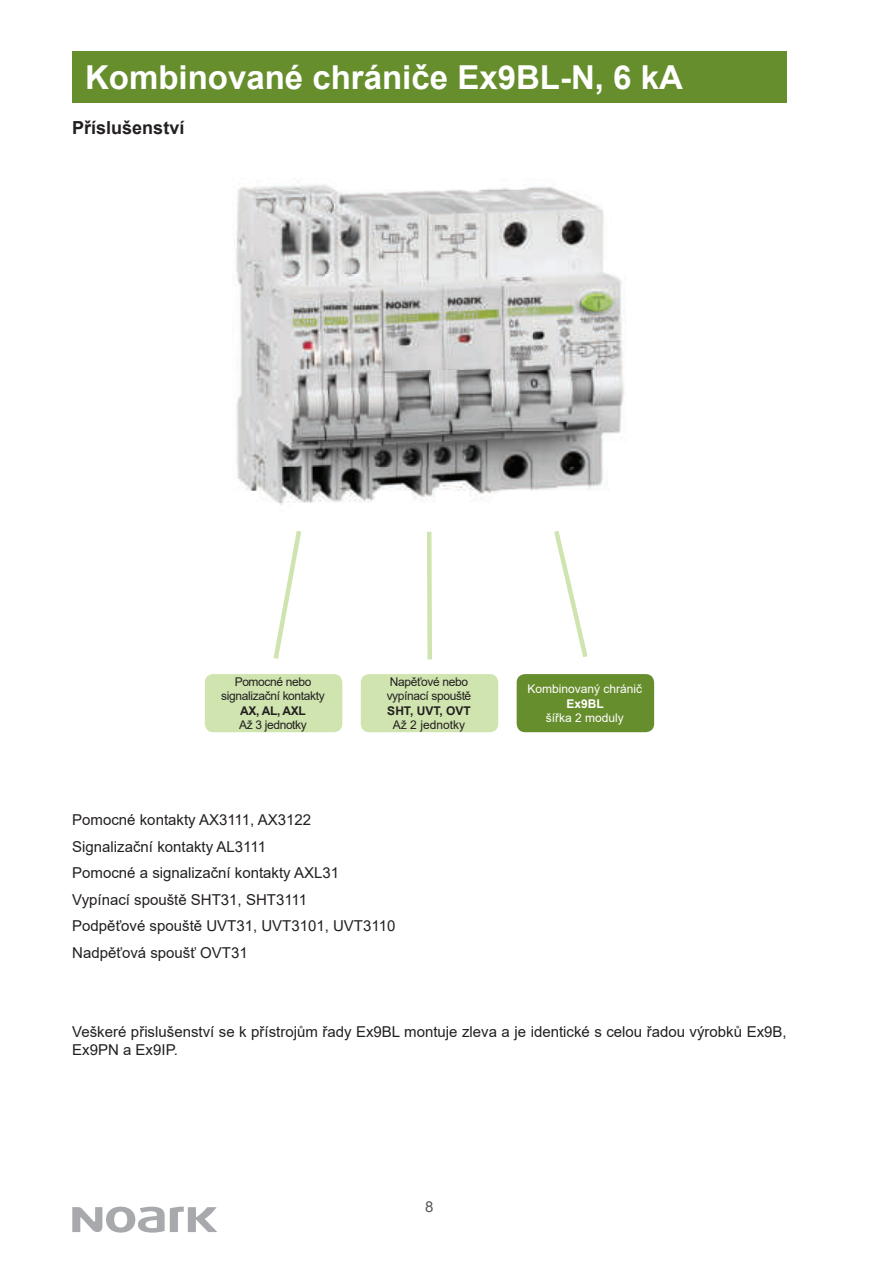
<style>
.page{position:relative;width:893px;height:1263px;background:#fff}
.page>*{position:absolute;margin:0;border:0;box-sizing:border-box;transform-origin:0 0}
.t1{font:700 33px "Arial";color:#fff}
.t2{font:700 18px "Arial";color:#231f20}
.t3{font:15px/26.5px "Arial";color:#231f20}
.t4{font:15px "Arial";color:#57585a}
.t5{font:12px/14.4px "Arial";letter-spacing:-.03em;color:#231f20}
.t6{font:12px "Arial";color:#fff}
.t7{font:700 12px "Arial";color:#231f20}
.t8{font:12px "Arial";color:#231f20}
.t9{font:700 12px "Arial";color:#fff}
</style>
<div class="page">
<svg style="left:72px;top:1206px;width:145px;height:26px"></svg>
<div style="left:72px;top:51px;width:715px;height:51px;background:#668e2c"></div>
<img style="left:233px;top:181px;width:393px;height:324px">
<div style="left:517px;top:674px;width:137px;height:58px;background:#668e2c;border-radius:8px"></div>
<div style="left:361px;top:674px;width:137px;height:58px;background:#cfe4ae;border-radius:9px"></div>
<div style="left:205px;top:674px;width:137px;height:58px;background:#cfe4ae;border-radius:8px"></div>
<svg style="left:554px;top:531px;width:34px;height:127px"></svg>
<svg style="left:427px;top:531px;width:5px;height:129px"></svg>
<svg style="left:273px;top:531px;width:28px;height:128px"></svg>
<h1 class="t1" style="left:85px;top:54px;width:599px">Kombinované chrániče Ex9BL-N, 6 kA</h1>
<p class="t2" style="left:72px;top:115px;width:114px">Příslušenství</p>
<p class="t5" style="left:221px;top:674px;width:105px;text-align:center">Pomocné nebo signalizační kontakty</p>
<p class="t7" style="left:240px;top:702px;width:67px">AX, AL, AXL</p>
<p class="t5" style="left:239px;top:718px;width:69px">Až 3 jednotky</p>
<p class="t5" style="left:387px;top:674px;width:86px">Napěťové nebo vypínací spouště</p>
<p class="t7" style="left:387px;top:702px;width:85px">SHT, UVT, OVT</p>
<p class="t8" style="left:393px;top:717px;width:74px">Až 2 jednotky</p>
<p class="t3" style="left:72px;top:807px;width:325px">Pomocné kontakty AX3111, AX3122<br>Signalizační kontakty AL3111<br>Pomocné a signalizační kontakty AXL31<br>Vypínací spouště SHT31, SHT3111<br>Podpěťové spouště UVT31, UVT3101, UVT3110<br>Nadpěťová spoušť OVT31</p>
<p class="t6" style="left:528px;top:681px;width:116px">Kombinovaný chránič</p>
<p class="t9" style="left:566px;top:695px;width:39px">Ex9BL</p>
<p class="t6" style="left:546px;top:709px;width:80px">šířka 2 moduly</p>
<p class="t3" style="left:72px;top:1023px;width:716px;line-height:18px">Veškeré přislušenství se k přístrojům řady Ex9BL montuje zleva a je identické s celou řadou výrobků Ex9B,<br>Ex9PN a Ex9IP.</p>
<p class="t4" style="left:425px;top:1197px;width:10px">8</p>
</div>
